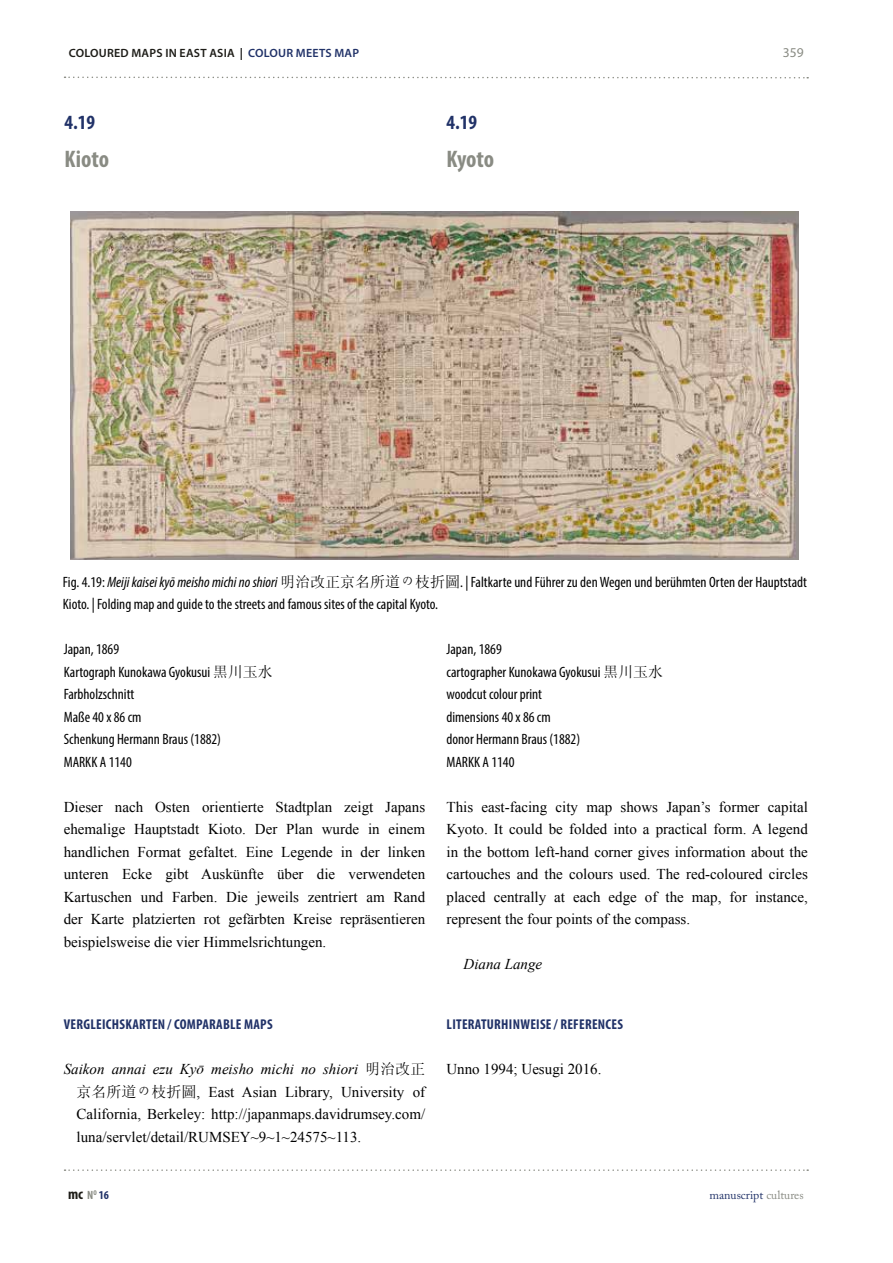
<style>
.page{position:relative;width:893px;height:1263px;background:#fff}
.page>*{position:absolute;margin:0;border:0;box-sizing:border-box;transform-origin:0 0}
.t1{font:700 condensed 24px "Myriad Pro";letter-spacing:-.005em;color:#898b83}
.t2{font:700 condensed 20.25px "Myriad Pro";color:#213268}
.t3{font:15px/22.5px "Times New Roman";color:#000;text-align:justify}
.t4{font:condensed 15px/22.5px "Myriad Pro";color:#000}
.t5{font:italic 15px "Times New Roman";color:#000}
.t6{font:700 condensed 15px "Myriad Pro";color:#1d1c17}
.t7{font:700 condensed 14.25px "Myriad Pro";letter-spacing:.02em;color:#213268}
.t8{font:13.5px "Myriad Pro";color:#898b83}
.t9{font:600 12px "Myriad Pro";letter-spacing:.02em;color:#1d1c17}
.t10{font:12px "Adobe Caslon Pro";color:#213268}
.s1{color:#000}
.s2{color:#213268}
.s3{font-style:italic}
.s4{font-family:"Sim Sun";font-stretch:normal}
.s5{font-family:"Times";font-style:italic}
.s6{font-family:"Sim Sun"}
.s7{font-size:12px;color:#898b83}
.s8{font-size:12px;color:#213268}
.s9{color:#898b83}
</style>
<div class="page">
<img style="left:70px;top:211px;width:729px;height:348px">
<svg style="left:64px;top:76px;width:745px;height:3px"></svg>
<svg style="left:65px;top:1169px;width:743px;height:2px"></svg>
<p class="t9" style="left:69px;top:45px;width:292px">COLOURED MAPS IN EAST ASIA <span class="s1">|</span> <span class="s2">COLOUR MEETS MAP</span></p>
<h2 class="t2" style="left:65px;top:110px;width:32px">4.19</h2>
<h1 class="t1" style="left:65px;top:144px;width:46px">Kioto</h1>
<h2 class="t2" style="left:446px;top:110px;width:32px">4.19</h2>
<h1 class="t1" style="left:446px;top:144px;width:49px">Kyoto</h1>
<p class="t8" style="left:783px;top:44px;width:22px">359</p>
<p class="t4" style="left:63px;top:570px;width:746px">Fig. 4.19: <span class="s3">Meiji kaisei kyō meisho michi no shiori</span> <span class="s4">明治改正京名所道の枝折圖</span>. | Faltkarte und Führer zu den Wegen und berühmten Orten der Hauptstadt<br>Kioto. | Folding map and guide to the streets and famous sites of the capital Kyoto.</p>
<p class="t4" style="left:64px;top:638px;width:210px">Japan, 1869<br>Kartograph Kunokawa Gyokusui <span class="s4">黒川玉水<br></span>Farbholzschnitt<br>Maße 40 x 86 cm<br>Schenkung Hermann Braus (1882)<br>MARKK A 1140</p>
<p class="t3" style="left:64px;top:795px;width:363px">Dieser nach Osten orientierte Stadtplan zeigt Japans ehemalige Hauptstadt Kioto. Der Plan wurde in einem handlichen Format gefaltet. Eine Legende in der linken unteren Ecke gibt Auskünfte über die verwendeten Kartuschen und Farben. Die jeweils zentriert am Rand der Karte platzierten rot gefärbten Kreise repräsentieren beispielsweise die vier Himmelsrichtungen.</p>
<p class="t4" style="left:446px;top:638px;width:218px">Japan, 1869<br>cartographer Kunokawa Gyokusui <span class="s4">黒川玉水</span>woodcut colour print<br>dimensions 40 x 86 cm<br>donor Hermann Braus (1882)<br>MARKK A 1140</p>
<p class="t3" style="left:446px;top:795px;width:363px">This east-facing city map shows Japan’s former capital Kyoto. It could be folded into a practical form. A legend in the bottom left-hand corner gives information about the cartouches and the colours used. The red-coloured circles placed centrally at each edge of the map, for instance, represent the four points of the compass.</p>
<p class="t5" style="left:463px;top:956px;width:80px">Diana Lange</p>
<p class="t7" style="left:64px;top:1015px;width:210px">VERGLEICHSKARTEN / COMPARABLE MAPS</p>
<p class="t3" style="left:77px;top:1058px;width:350px;text-indent:-13px"><span class="s3">Saikon annai ezu Ky</span><span class="s5">ō</span> <span class="s3">meisho michi no shiori</span> <span class="s6">明治改正京名所道の枝折圖</span>, East Asian Library, University of California, Berkeley: http://japanmaps.davidrumsey.com/ luna/servlet/detail/RUMSEY~9~1~24575~113.</p>
<p class="t7" style="left:447px;top:1015px;width:178px">LITERATURHINWEISE / REFERENCES</p>
<p class="t3" style="left:446px;top:1058px;width:156px">Unno 1994; Uesugi 2016.</p>
<p class="t6" style="left:68px;top:1185px;width:42px">mc <span class="s7">N</span><sup>O</sup> <span class="s8">16</span></p>
<p class="t10" style="left:709px;top:1188px;width:96px">manuscript <span class="s9">cultures</span></p>
</div>
